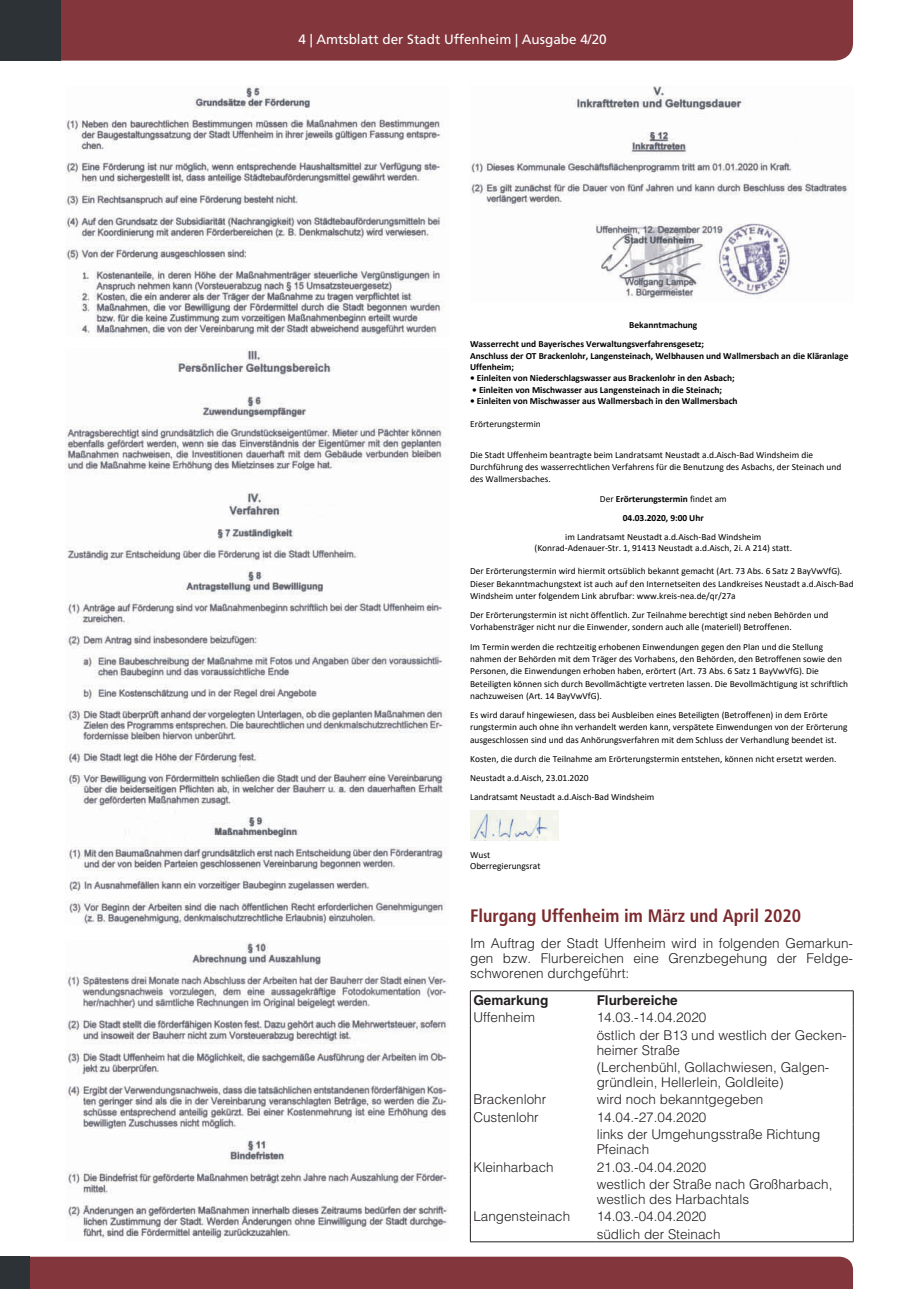
<style>
.page{position:relative;width:919px;height:1289px;background:#fff}
.page>*{position:absolute;margin:0;border:0;box-sizing:border-box;transform-origin:0 0}
.t1{font:700 condensed 18px "Frutiger LT";color:#7a2a2d}
.t2{font:300 13.5px/17.4px "Helvetica LT";color:#231f20}
.t3{font:13.5px "Frutiger LT";color:#fff}
.t4{font:700 13.5px "Helvetica LT";color:#231f20}
.t5{font:9.45px/12.3px "Wttbst Calibri";color:#000}
.t6{font:700 9.45px/19.2px "Whcgbq Calibri";color:#000}
.t7{font:700 9.45px "Dqchbg Calibri";color:#000}
.s1{font-family:"Wttbst Calibri";font-weight:400}
</style>
<div class="page">
<div style="left:30px;top:1256px;width:823px;height:32px;background:#83363c"></div>
<div style="left:0;top:1256px;width:30px;height:32px;background:#2c3235"></div>
<div style="left:61px;top:0;width:792px;height:61px;background:#83363c"></div>
<div style="left:0;top:0;width:61px;height:61px;background:#2c3235"></div>
<img style="left:470px;top:86px;width:378px;height:213px">
<img style="left:470px;top:810px;width:88px;height:30px">
<hr style="left:470px;top:990px;width:126px;height:1px;background:#231f20">
<hr style="left:596px;top:990px;width:257px;height:1px;background:#231f20">
<svg style="left:470px;top:991px;width:1px;height:34px"></svg>
<svg style="left:852px;top:991px;width:1px;height:34px"></svg>
<hr style="left:470px;top:1025px;width:1px;height:64px;background:#231f20">
<hr style="left:852px;top:1025px;width:1px;height:64px;background:#231f20">
<svg style="left:470px;top:1089px;width:1px;height:35px"></svg>
<svg style="left:852px;top:1089px;width:1px;height:35px"></svg>
<hr style="left:470px;top:1124px;width:1px;height:33px;background:#231f20">
<hr style="left:852px;top:1124px;width:1px;height:33px;background:#231f20">
<svg style="left:470px;top:1157px;width:1px;height:17px"></svg>
<svg style="left:852px;top:1157px;width:1px;height:17px"></svg>
<hr style="left:470px;top:1174px;width:1px;height:32px;background:#231f20">
<hr style="left:852px;top:1174px;width:1px;height:32px;background:#231f20">
<svg style="left:470px;top:1206px;width:1px;height:35px"></svg>
<svg style="left:852px;top:1206px;width:1px;height:35px"></svg>
<hr style="left:470px;top:1241px;width:126px;height:1px;background:#231f20">
<hr style="left:596px;top:1241px;width:257px;height:1px;background:#231f20">
<img style="left:66px;top:85px;width:378px;height:252px">
<img style="left:66px;top:349px;width:380px;height:575px">
<img style="left:66px;top:942px;width:382px;height:297px">
<h2 class="t3" style="left:298px;top:32px;width:310px">4 | Amtsblatt der Stadt Uffenheim | Ausgabe 4/20</h2>
<p class="t6" style="left:470px;top:315px;width:235px;text-indent:159px">Bekanntmachung<br>Wasserrecht und Bayerisches Verwaltungsverfahrensgesetz;</p>
<p class="t6" style="left:470px;top:349px;width:380px;line-height:11.4px">Anschluss der OT Brackenlohr, Langensteinach, Welbhausen und Wallmersbach an die Kläranlage<br>Uffenheim;</p>
<p class="t7" style="left:470px;top:371px;width:266px">• Einleiten von Niederschlagswasser aus Brackenlohr in den Asbach;</p>
<p class="t7" style="left:472px;top:383px;width:251px">• Einleiten von Mischwasser aus Langensteinach in die Steinach;</p>
<p class="t7" style="left:470px;top:394px;width:269px">• Einleiten von Mischwasser aus Wallmersbach in den Wallmersbach</p>
<p class="t5" style="left:470px;top:417px;width:72px">Erörterungstermin</p>
<p class="t5" style="left:470px;top:448px;width:372px">Die Stadt Uffenheim beantragte beim Landratsamt Neustadt a.d.Aisch-Bad Windsheim die<br>Durchführung des wasserrechtlichen Verfahrens für die Benutzung des Asbachs, der Steinach und des Wallmersbaches.</p>
<p class="t6" style="left:600px;top:489px;width:128px;text-align:center"><span class="s1">Der</span> Erörterungstermin <span class="s1">findet am<br></span>04.03.2020, 9:00 Uhr</p>
<p class="t5" style="left:534px;top:531px;width:259px;line-height:11.4px;text-align:center">im Landratsamt Neustadt a.d.Aisch-Bad Windsheim (Konrad-Adenauer-Str. 1, 91413 Neustadt a.d.Aisch, 2i. A 214) statt.</p>
<p class="t5" style="left:470px;top:564px;width:385px">Der Erörterungstermin wird hiermit ortsüblich bekannt gemacht (Art. 73 Abs. 6 Satz 2 BayVwVfG).<br>Dieser Bekanntmachungstext ist auch auf den Internetseiten des Landkreises Neustadt a.d.Aisch-Bad<br>Windsheim unter folgendem Link abrufbar: www.kreis-nea.de/qr/27a</p>
<p class="t5" style="left:470px;top:608px;width:360px">Der Erörterungstermin ist nicht öffentlich. Zur Teilnahme berechtigt sind neben Behörden und<br>Vorhabensträger nicht nur die Einwender, sondern auch alle (materiell) Betroffenen.</p>
<p class="t5" style="left:470px;top:640px;width:379px">Im Termin werden die rechtzeitig erhobenen Einwendungen gegen den Plan und die Stellung nahmen der Behörden mit dem Träger des Vorhabens, den Behörden, den Betroffenen sowie den Personen, die Einwendungen erhoben haben, erörtert (Art. 73 Abs. 6 Satz 1 BayVwVfG). Die Beteiligten können sich durch Bevollmächtigte vertreten lassen. Die Bevollmächtigung ist schriftlich nachzuweisen (Art. 14 BayVwVfG).</p>
<p class="t5" style="left:470px;top:708px;width:379px">Es wird darauf hingewiesen, dass bei Ausbleiben eines Beteiligten (Betroffenen) in dem Erörte rungstermin auch ohne ihn verhandelt werden kann, verspätete Einwendungen von der Erörterung ausgeschlossen sind und das Anhörungsverfahren mit dem Schluss der Verhandlung beendet ist.</p>
<p class="t5" style="left:470px;top:749px;width:368px;line-height:19.2px">Kosten, die durch die Teilnahme am Erörterungstermin entstehen, können nicht ersetzt werden.<br>Neustadt a.d.Aisch, 23.01.2020<br>Landratsamt Neustadt a.d.Aisch-Bad Windsheim</p>
<p class="t5" style="left:470px;top:848px;width:72px;line-height:11.4px">Wust<br>Oberregierungsrat</p>
<h1 class="t1" style="left:470px;top:904px;width:332px">Flurgang Uffenheim im März und April 2020</h1>
<h2 class="t2" style="left:470px;top:935px;width:384px;line-height:15px;text-align:justify">Im Auftrag der Stadt Uffenheim wird in folgenden Gemarkun&shy;gen bzw. Flurbereichen eine Grenzbegehung der Feldge&shy;schworenen durchgeführt:</h2>
<h2 class="t4" style="left:473px;top:991px;width:77px">Gemarkung</h2>
<h2 class="t4" style="left:596px;top:991px;width:83px">Flurbereiche</h2>
<h2 class="t2" style="left:473px;top:1008px;width:63px">Uffenheim</h2>
<h2 class="t2" style="left:596px;top:1008px;width:251px">14.03.-14.04.2020<br>östlich der B13 und westlich der Gecken-</h2>
<h2 class="t2" style="left:596px;top:1041px;width:234px">heimer Straße<br>(Lerchenbühl, Gollachwiesen, Galgen-</h2>
<h2 class="t2" style="left:596px;top:1073px;width:188px">gründlein, Hellerlein, Goldleite)</h2>
<h2 class="t2" style="left:473px;top:1090px;width:74px">Brackenlohr</h2>
<h2 class="t2" style="left:596px;top:1090px;width:168px">wird noch bekanntgegeben</h2>
<h2 class="t2" style="left:473px;top:1108px;width:67px">Custenlohr</h2>
<h2 class="t2" style="left:596px;top:1108px;width:225px">14.04.-27.04.2020<br>links der Umgehungsstraße Richtung</h2>
<h2 class="t2" style="left:596px;top:1140px;width:54px">Pfeinach</h2>
<h2 class="t2" style="left:473px;top:1157px;width:82px">Kleinharbach</h2>
<h2 class="t2" style="left:596px;top:1157px;width:237px">21.03.-04.04.2020<br>westlich der Straße nach Großharbach,</h2>
<h2 class="t2" style="left:596px;top:1190px;width:154px">westlich des Harbachtals</h2>
<h2 class="t2" style="left:473px;top:1207px;width:98px">Langensteinach</h2>
<h2 class="t2" style="left:596px;top:1207px;width:125px">14.03.-04.04.2020 südlich der Steinach</h2>
</div>
